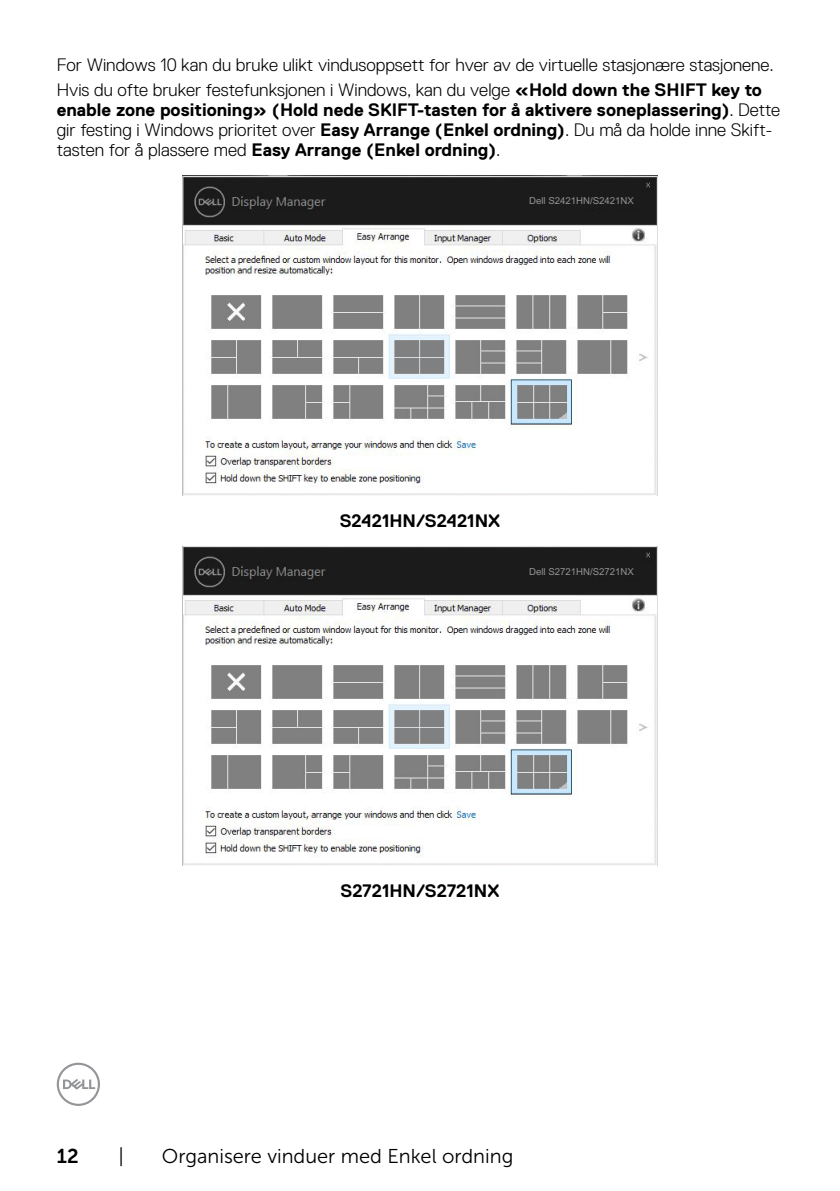
<style>
.page{position:relative;width:840px;height:1191px;background:#fff}
.page>*{position:absolute;margin:0;border:0;box-sizing:border-box;transform-origin:0 0}
.t1{font:20px "Museo Sans For Dell 300";color:#000}
.t2{font:20px "Museo Sans For Dell 700";color:#000}
.t3{font:700 18px/20px "Dell Replica";color:#000}
.t4{font:300 18px/25.6px "Dell Replica";color:#000}
.t5{font:9.6px "Arial";color:#939393}
.s1{font-weight:700}
.s2{font-weight:300}
</style>
<div class="page">
<svg style="left:57px;top:1062px;width:43px;height:44px"></svg>
<img style="left:182px;top:176px;width:475px;height:319px">
<div style="left:539px;top:197px;width:103px;height:11px;background:#1b1b1b"></div>
<img style="left:182px;top:546px;width:475px;height:319px">
<div style="left:539px;top:567px;width:103px;height:11px;background:#1b1b1b"></div>
<p class="t4" style="left:57px;top:52px;width:718px">For Windows 10 kan du bruke ulikt vindusoppsett for hver av de virtuelle stasjonære stasjonene.<br>Hvis du ofte bruker festefunksjonen i Windows, kan du velge <span class="s1">«Hold down the SHIFT key to</span></p>
<p class="t3" style="left:57px;top:100px;width:724px">enable zone positioning» (Hold nede SKIFT-tasten for å aktivere soneplassering)<span class="s2">. Dette gir festing i Windows prioritet over</span> Easy Arrange (Enkel ordning)<span class="s2">. Du må da holde inne Skift&shy;tasten for å plassere med</span> Easy Arrange (Enkel ordning)<span class="s2">.</span></p>
<p class="t5" style="left:529px;top:195px;width:106px">Dell S2421HN/S2421NX</p>
<p class="t3" style="left:339px;top:510px;width:162px">S2421HN/S2421NX</p>
<p class="t5" style="left:529px;top:566px;width:106px">Dell S2721HN/S2721NX</p>
<p class="t3" style="left:340px;top:881px;width:160px">S2721HN/S2721NX</p>
<p class="t2" style="left:57px;top:1144px;width:23px">12</p>
<p class="t1" style="left:119px;top:1145px;width:7px">|</p>
<p class="t1" style="left:162px;top:1145px;width:353px">Organisere vinduer med Enkel ordning</p>
</div>
